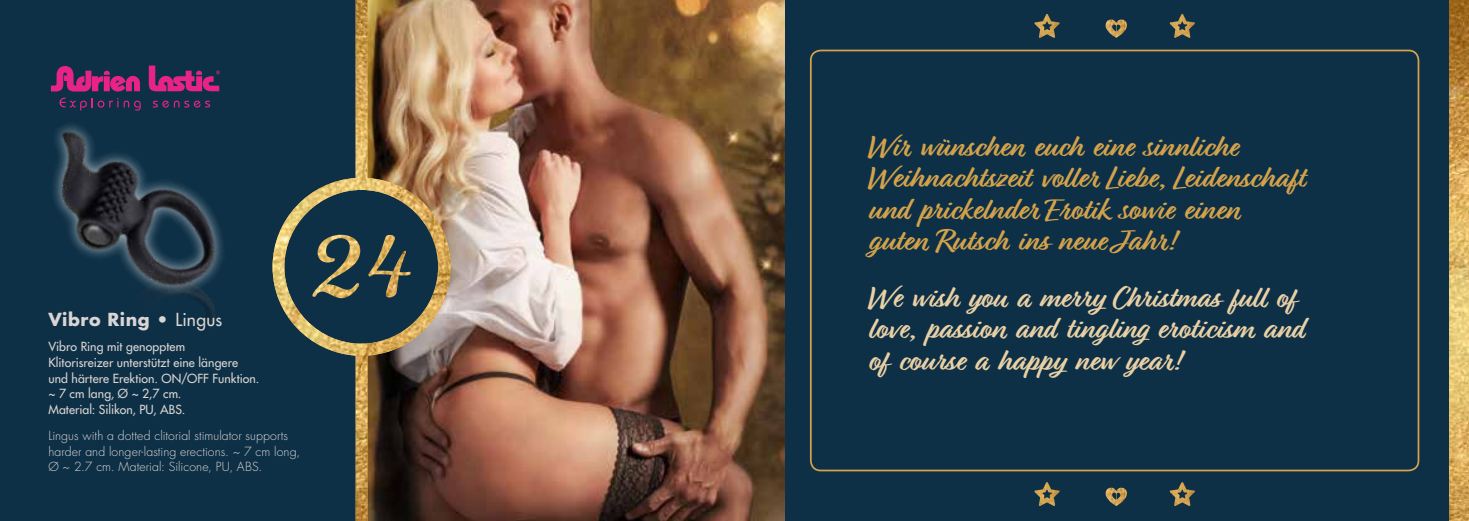
<style>
.page{position:relative;width:1469px;height:521px;background:#fff}
.page>*{position:absolute;margin:0;border:0;box-sizing:border-box;transform-origin:0 0}
.t1{font:700 31.5px/31.5px "Relation";color:#d3a24b}
.t2{font:700 31.5px/31.5px "Relation";color:#ead0a5}
.t3{font:700 17.5px "Futura LT";letter-spacing:.03em;color:#d9d5d3}
.t4{font:12.25px/15.8px "Futura LT";letter-spacing:.005em;color:#d9d5d3}
.t5{font:300 12.25px/15.8px "Futura LT";letter-spacing:.005em;color:#d9d5d3}
.s1{font-weight:400}
</style>
<div class="page">
<div style="left:784px;top:0;width:684px;height:521px;background:#0e3046"></div>
<img style="left:1449px;top:0;width:19px;height:521px">
<svg style="left:1105px;top:19px;width:22px;height:19px"></svg>
<svg style="left:1169px;top:14px;width:26px;height:24px"></svg>
<svg style="left:1034px;top:14px;width:26px;height:24px"></svg>
<svg style="left:1105px;top:487px;width:22px;height:19px"></svg>
<svg style="left:1169px;top:482px;width:26px;height:24px"></svg>
<svg style="left:1034px;top:482px;width:26px;height:24px"></svg>
<div style="left:810px;top:50px;width:609px;height:421px;border:2px solid #d3a24b;border-radius:10px"></div>
<div style="left:0;top:0;width:367px;height:521px;background:#0e3046"></div>
<img style="left:450px;top:0;width:334px;height:521px">
<img style="left:50px;top:74px;width:173px;height:245px">
<img style="left:272px;top:0;width:178px;height:521px">
<img style="left:311px;top:235px;width:100px;height:63px">
<svg style="left:51px;top:66px;width:89px;height:26px"></svg>
<svg style="left:149px;top:66px;width:71px;height:25px"></svg>
<svg style="left:59px;top:98px;width:82px;height:13px"></svg>
<svg style="left:153px;top:101px;width:57px;height:7px"></svg>
<h2 class="t3" style="left:48px;top:307px;width:175px">Vibro Ring • <span class="s1">Lingus</span></h2>
<p class="t4" style="left:48px;top:339px;width:212px">Vibro Ring mit genopptem<br>Klitorisreizer unterstützt eine längere und härtere Erektion. ON/OFF Funktion. ~ 7 cm lang, Ø ~ 2,7 cm.<br>Material: Silikon, PU, ABS.</p>
<p class="t5" style="left:48px;top:428px;width:253px">Lingus with a dotted clitorial stimulator supports harder and longer-lasting erections. ~ 7 cm long,<br>Ø ~ 2.7 cm. Material: Silicone, PU, ABS.</p>
<h1 class="t1" style="left:867px;top:131px;width:438px">Wir wünschen euch eine sinnliche Weihnachtszeit voller Liebe, Leidenschaft und prickelnder Erotik sowie einen guten Rutsch ins neue Jahr!</h1>
<h1 class="t2" style="left:867px;top:282px;width:437px">We wish you a merry Christmas full of love, passion and tingling eroticism and of course a happy new year!</h1>
</div>
